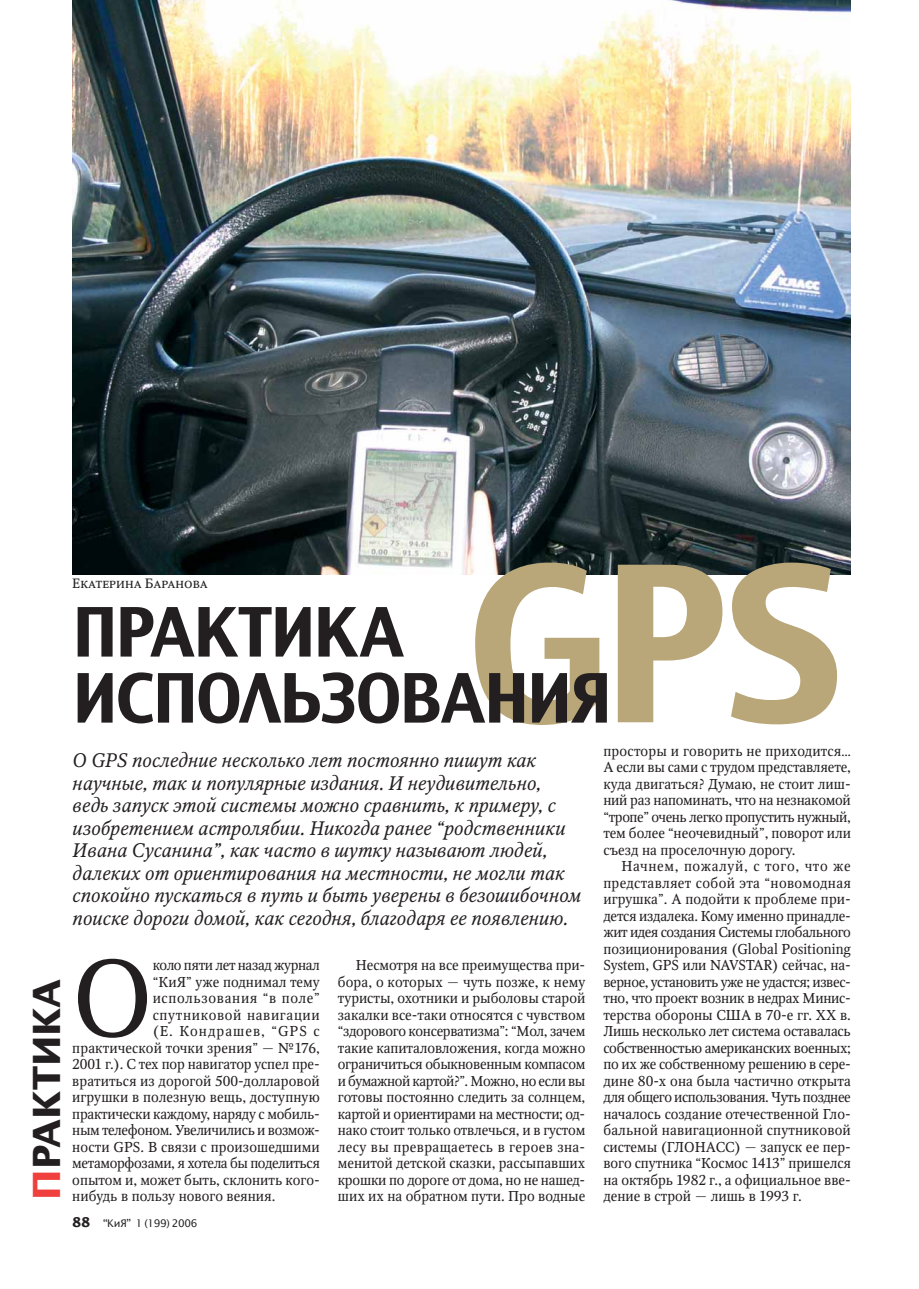
<style>
.page{position:relative;width:919px;height:1289px;background:#fff}
.page>*{position:absolute;margin:0;border:0;box-sizing:border-box;transform-origin:0 0}
.t1{font:210px "Rostislav";color:#b9a779}
.t2{font:108.6px "Octava C";color:#231f20}
.t3{font:66px/66px "Rostislav";letter-spacing:-.025em;color:#231f20}
.t4{font:700 37.5px "Office Type Sans";color:#231f20}
.t5{font:italic 19.5px/22.5px "Octava C";color:#231f20}
.t6{font:14.25px/16.5px "Octava C";color:#231f20;text-align:justify}
.t7{font:14.25px "Octava C";letter-spacing:-.025em;color:#231f20}
.t8{font:14.25px "Octava C";letter-spacing:.045em;color:#231f20}
.t9{font:14.25px "Octava C";letter-spacing:-.02em;color:#231f20}
.t10{font:14.25px "Octava C";letter-spacing:-.03em;color:#231f20}
.t11{font:14.25px "Octava C";letter-spacing:.07em;color:#231f20}
.t12{font:13.5px "Octava SCC";color:#231f20}
.t13{font:10.5px "Office Type Sans";letter-spacing:-.03em;color:#231f20}
.s1{color:#ef403d}
.s2{font-weight:700;font-size:13.5px}
</style>
<div class="page">
<img style="left:72px;top:0;width:778px;height:574px">
<h3 class="t4" style="left:32px;top:1199px;width:223px;rotate:-90deg"><span class="s1">П</span>РАКТИКА</h3>
<h1 class="t1" style="left:466px;top:572px;width:379px">GPS</h1>
<p class="t12" style="left:72px;top:576px;width:137px">Екатерина Баранова</p>
<h3 class="t3" style="left:73px;top:607px;width:540px">ПРАКТИКА<br>ИСПОЛЬЗОВАНИЯ</h3>
<p class="t5" style="left:72px;top:751px;width:510px">О GPS последние несколько лет постоянно пишут как научные, так и популярные издания. И неудивительно, ведь запуск этой системы можно сравнить, к примеру, с изобретением астролябии. Никогда ранее “родственники Ивана Сусанина”, как часто в шутку называют людей, далеких от ориентирования на местности, не могли так спокойно пускаться в путь и быть уверены в безошибочном поиске дороги домой, как сегодня, благодаря ее появлению.</p>
<h2 class="t2" style="left:72px;top:958px;width:82px">О</h2>
<p class="t10" style="left:153px;top:960px;width:169px">коло пяти лет назад журнал</p>
<p class="t6" style="left:153px;top:975px;width:169px">“КиЯ” уже поднимал тему</p>
<p class="t8" style="left:153px;top:993px;width:169px">использования “в поле”</p>
<p class="t8" style="left:153px;top:1009px;width:169px">спутниковой навигации</p>
<p class="t11" style="left:153px;top:1026px;width:169px">(Е. Кондрашев, “GPS с</p>
<p class="t6" style="left:72px;top:1041px;width:249px">практической точки зрения” — №176,</p>
<p class="t6" style="left:72px;top:1057px;width:249px">2001 г.). С тех пор навигатор успел пре-</p>
<p class="t6" style="left:72px;top:1074px;width:249px">вратиться из дорогой 500-долларовой</p>
<p class="t6" style="left:72px;top:1090px;width:249px">игрушки в полезную вещь, доступную</p>
<p class="t9" style="left:72px;top:1108px;width:249px">практически каждому, наряду с мобиль-</p>
<p class="t7" style="left:72px;top:1125px;width:249px">ным телефоном. Увеличились и возмож-</p>
<p class="t6" style="left:72px;top:1140px;width:249px">ности GPS. В связи с произошедшими</p>
<p class="t7" style="left:72px;top:1158px;width:249px">метаморфозами, я хотела бы поделиться</p>
<p class="t6" style="left:72px;top:1173px;width:249px">опытом и, может быть, склонить кого-</p>
<p class="t6" style="left:72px;top:1189px;width:204px">нибудь в пользу нового веяния.</p>
<p class="t13" style="left:72px;top:1219px;width:127px"><span class="s2">88</span> “КиЯ” 1 (199) 2006</p>
<p class="t6" style="left:338px;top:958px;width:249px;text-indent:18px">Несмотря на все преимущества при&shy;бора, о которых — чуть позже, к нему туристы, охотники и рыболовы старой закалки все-таки относятся с чувством “здорового консерватизма”: “Мол, зачем такие капиталовложения, когда можно ограничиться обыкновенным компасом и бумажной картой?”. Можно, но если вы готовы постоянно следить за солн цем, картой и ориентирами на местности; од&shy;нако стоит только отвлечься, и в густом лесу вы превращаетесь в героев зна&shy;менитой детской сказки, рассыпавших крошки по дороге от дома, но не нашед&shy;ших их на обратном пути. Про водные</p>
<p class="t6" style="left:603px;top:744px;width:249px">просторы и говорить не приходится… А если вы сами с трудом представляете, куда двигаться? Думаю, не стоит лиш&shy;ний раз напоминать, что на незнакомой “тропе” очень легко пропустить нужный, тем более “неочевидный”, поворот или съезд на проселочную дорогу.</p>
<p class="t6" style="left:603px;top:859px;width:249px;text-indent:18px">Начнем, пожалуй, с того, что же представляет собой эта “новомодная игрушка”. А подойти к проблеме при&shy;дется издалека. Кому именно принадле&shy;жит идея создания Системы глобального позиционирования (Global Positioning System, GPS или NAVSTAR) сейчас, на&shy;верное, установить уже не удастся; извес&shy;тно, что проект возник в недрах Минис&shy;терства обороны США в 70-е гг. ХХ в.<br>Лишь несколько лет система оставалась собственностью американских военных; по их же собственному решению в сере&shy;дине 80-х она была частично открыта для общего использования. Чуть позднее началось создание отечественной Гло&shy;бальной навигационной спутниковой системы (ГЛОНАСС) — запуск ее пер&shy;вого спутника “Космос 1413” пришелся на октябрь 1982 г., а официальное вве&shy;дение в строй — лишь в 1993 г.</p>
</div>
